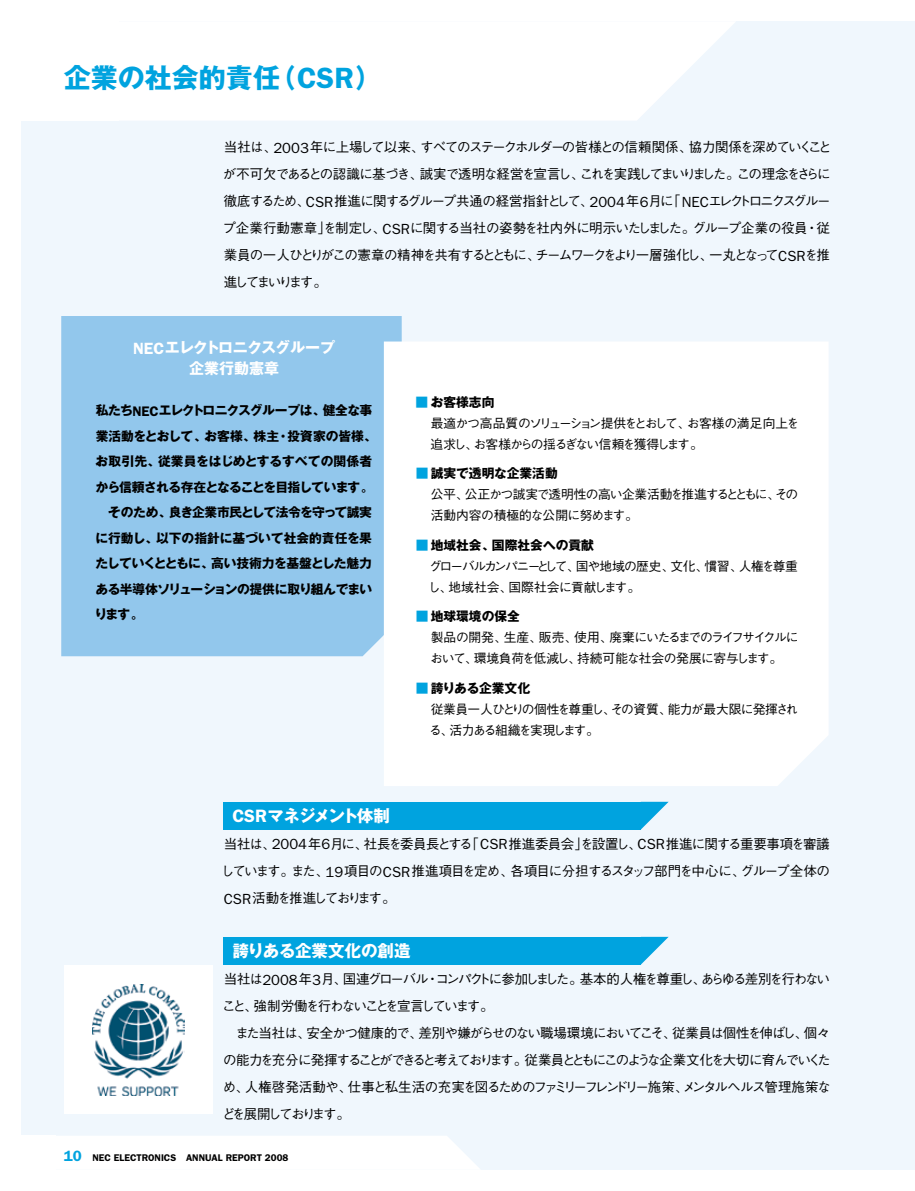
<style>
.page{position:relative;width:915px;height:1191px;background:#fff}
.page>*{position:absolute;margin:0;border:0;box-sizing:border-box;transform-origin:0 0}
.t1{font:700 27px "Gothic MB101 Pr 5";color:#00a3df}
.t2{font:700 16.5px "Gothic MB101 Pr 5";letter-spacing:-.11em;color:#fff}
.t3{font:700 16.5px "Gothic MB101 Pr 5";color:#fff}
.t4{font:700 15px/21px "Gothic MB101 Pr 5";letter-spacing:-.02em;color:#fff;text-align:center}
.t5{font:500 13.5px/27px "Gothic BBB Pr 5";letter-spacing:-.115em;color:#000;text-align:justify}
.t6{font:500 13.5px/27px "Gothic BBB Pr 5";letter-spacing:-.135em;color:#000}
.t7{font:500 12.75px/21px "Gothic BBB Pr 5";letter-spacing:-.065em;color:#000}
.t8{font:700 12.75px "Gothic MB101 Pr 5";color:#000}
.t9{font:700 12.75px "Gothic MB101 Pr 5";letter-spacing:-.025em;color:#000}
.t10{font:500 12.75px/21px "Gothic BBB Pr 5";letter-spacing:-.1em;color:#000}
.t11{font:500 12.75px/21px "Gothic BBB Pr 5";letter-spacing:-.045em;color:#000}
.t12{font:700 12.75px "Gothic MB101 Pr 5";letter-spacing:-.055em;color:#000}
.t13{font:700 12.75px "Gothic MB101 Pr 5";letter-spacing:-.07em;color:#000}
.t14{font:700 12.75px "Gothic MB101 Pr 5";letter-spacing:-.05em;color:#000}
.t15{font:700 12.75px "Gothic MB101 Pr 5";letter-spacing:.01em;color:#000}
.t16{font:600 9.75px "Franklin Gothic";color:#000}
.s1{font-family:"Franklin Gothic";font-weight:600;font-size:29.4px}
.s2{font-family:"Franklin Gothic";font-weight:400;font-size:14.7px}
.s3{font-family:"Franklin Gothic";font-weight:600;font-size:16.35px}
.s4{font-family:"Franklin Gothic";font-weight:600;font-size:13.95px}
.s5{font-family:"Gothic BBB Pr 5";font-weight:500;color:#00a3df}
.s6{font-family:"Franklin Gothic";font-weight:600;font-size:18px}
.s7{font-size:15px;color:#00a3df}
</style>
<div class="page">
<div style="left:21px;top:21px;width:893px;height:1148px;background:#f0f7fd"></div>
<div style="left:55px;top:1135px;width:424px;height:34px;background:#fff"></div>
<div style="left:21px;top:1135px;width:34px;height:34px;background:#fff"></div>
<div style="left:119px;top:21px;width:616px;height:99px;background:#fff"></div>
<div style="left:21px;top:21px;width:98px;height:100px;background:#fff"></div>
<div style="left:61px;top:316px;width:340px;height:340px;background:#92c7ec"></div>
<div style="left:384px;top:341px;width:444px;height:445px;background:#fff"></div>
<div style="left:224px;top:801px;width:416px;height:28px;background:#00a3df"></div>
<svg style="left:613px;top:801px;width:55px;height:28px"></svg>
<div style="left:224px;top:936px;width:416px;height:28px;background:#00a3df"></div>
<svg style="left:613px;top:936px;width:55px;height:28px"></svg>
<div style="left:64px;top:965px;width:149px;height:149px;background:#fff"></div>
<img style="left:92px;top:984px;width:92px;height:111px">
<h1 class="t1" style="left:64px;top:55px;width:320px">企業の社会的責任（<span class="s1">CSR</span>）</h1>
<p class="t5" style="left:222px;top:132px;width:610px;text-align:left">当社は、<span class="s2">2003</span> 年に上場して以来、すべてのステークホルダーの皆様との信頼関係、協力関係を深めていくことが不可欠であるとの認識に基づき、誠実で透明な経営を宣言し、これを実践してまいりました。この理念をさらに徹底するため、<span class="s2">CSR</span>推進に関するグループ共通の経営指針として、<span class="s2">2004</span>年<span class="s2">6</span>月に「 <span class="s2">NEC</span>エレクトロニクスグループ企業行動憲章」を制定し、<span class="s2">CSR</span>に関する当社の姿勢を社内外に明示いたしました。グループ企業の役員・従業員の一人ひとりがこの憲章の精神を共有するとともに、チームワークをより一層強化し、一丸となって<span class="s2">CSR</span>を推進してまいります。</p>
<p class="t4" style="left:133px;top:336px;width:203px"><span class="s3">NEC</span>エレクトロニクスグループ企業行動憲章</p>
<p class="t12" style="left:96px;top:400px;width:278px">私たち<span class="s4">NEC</span>エレクトロニクスグループは、健全な事</p>
<p class="t8" style="left:96px;top:425px;width:283px">業活動をとおして、お客様、株主・投資家の皆様、</p>
<p class="t15" style="left:96px;top:451px;width:278px">お取引先、従業員をはじめとするすべての関係者</p>
<p class="t13" style="left:95px;top:476px;width:280px">から信頼される存在となることを目指しています。</p>
<p class="t9" style="left:108px;top:502px;width:265px">そのため、良き企業市民として法令を守って誠実</p>
<p class="t8" style="left:95px;top:527px;width:278px">に行動し、以下の指針に基づいて社会的責任を果</p>
<p class="t14" style="left:95px;top:553px;width:278px">たしていくとともに、高い技術力を基盤とした魅力</p>
<p class="t9" style="left:95px;top:578px;width:278px">ある半導体ソリューションの提供に取り組んでまい</p>
<p class="t9" style="left:94px;top:604px;width:51px">ります。</p>
<p class="t9" style="left:415px;top:391px;width:80px"><span class="s5">■</span> お客様志向</p>
<p class="t10" style="left:430px;top:411px;width:370px">最適かつ高品質のソリューション提供をとおして、お客様の満足向上を追求し、お客様からの揺るぎない信頼を獲得します。</p>
<p class="t8" style="left:415px;top:463px;width:143px"><span class="s5">■</span> 誠実で透明な企業活動</p>
<p class="t11" style="left:430px;top:483px;width:369px">公平、公正かつ誠実で透明性の高い企業活動を推進するとともに、その活動内容の積極的な公開に努めます。</p>
<p class="t8" style="left:415px;top:534px;width:180px"><span class="s5">■</span> 地域社会、国際社会への貢献</p>
<p class="t7" style="left:428px;top:554px;width:371px">グローバルカンパニーとして、国や地域の歴史、文化、慣習、人権を尊重し、地域社会、国際社会に貢献します。</p>
<p class="t8" style="left:415px;top:606px;width:106px"><span class="s5">■</span> 地球環境の保全</p>
<p class="t7" style="left:430px;top:626px;width:370px">製品の開発、生産、販売、使用、廃棄にいたるまでのライフサイクルにおいて、環境負荷を低減し、持続可能な社会の発展に寄与します。</p>
<p class="t9" style="left:416px;top:677px;width:116px"><span class="s5">■</span> 誇りある企業文化</p>
<p class="t7" style="left:429px;top:697px;width:370px">従業員一人ひとりの個性を尊重し、その資質、能力が最大限に発揮される、活力ある組織を実現します。</p>
<p class="t2" style="left:232px;top:802px;width:159px"><span class="s6">CSR</span>マネジメント体制</p>
<p class="t5" style="left:221px;top:829px;width:610px">当社は、<span class="s2">2004</span>年<span class="s2">6</span>月に、社長を委員長とする「<span class="s2">CSR</span>推進委員会」を設置し、<span class="s2">CSR</span>推進に関する重要事項を審議しています。また、<span class="s2">19</span>項目の<span class="s2">CSR</span>推進項目を定め、各項目に分担するスタッフ部門を中心に、グループ全体の<span class="s2">CSR</span> 活動を推進しております。</p>
<p class="t3" style="left:232px;top:937px;width:180px">誇りある企業文化の創造</p>
<p class="t6" style="left:222px;top:964px;width:609px">当社は<span class="s2">2008</span> 年<span class="s2">3</span>月、国連グローバル・コンパクトに参加しました。基本的人権を尊重し、あらゆる差別を行わないこと、強制労働を行わないことを宣言しています。</p>
<p class="t5" style="left:222px;top:1018px;width:610px;text-indent:14px">また当社は、安全かつ健康的で、差別や嫌がらせのない職場環境においてこそ、従業員は個性を伸ばし、個々の能力を充分に発揮することができると考えております。従業員とともにこのような企業文化を大切に育んでいくため、人権啓発活動や、仕事と私生活の充実を図るためのファミリーフレンドリー施策、メンタルヘルス管理施策などを展開しております。</p>
<p class="t16" style="left:64px;top:1152px;width:226px"><span class="s7">10</span> NEC ELECTRONICS ANN UAL REPORT 2008</p>
</div>
